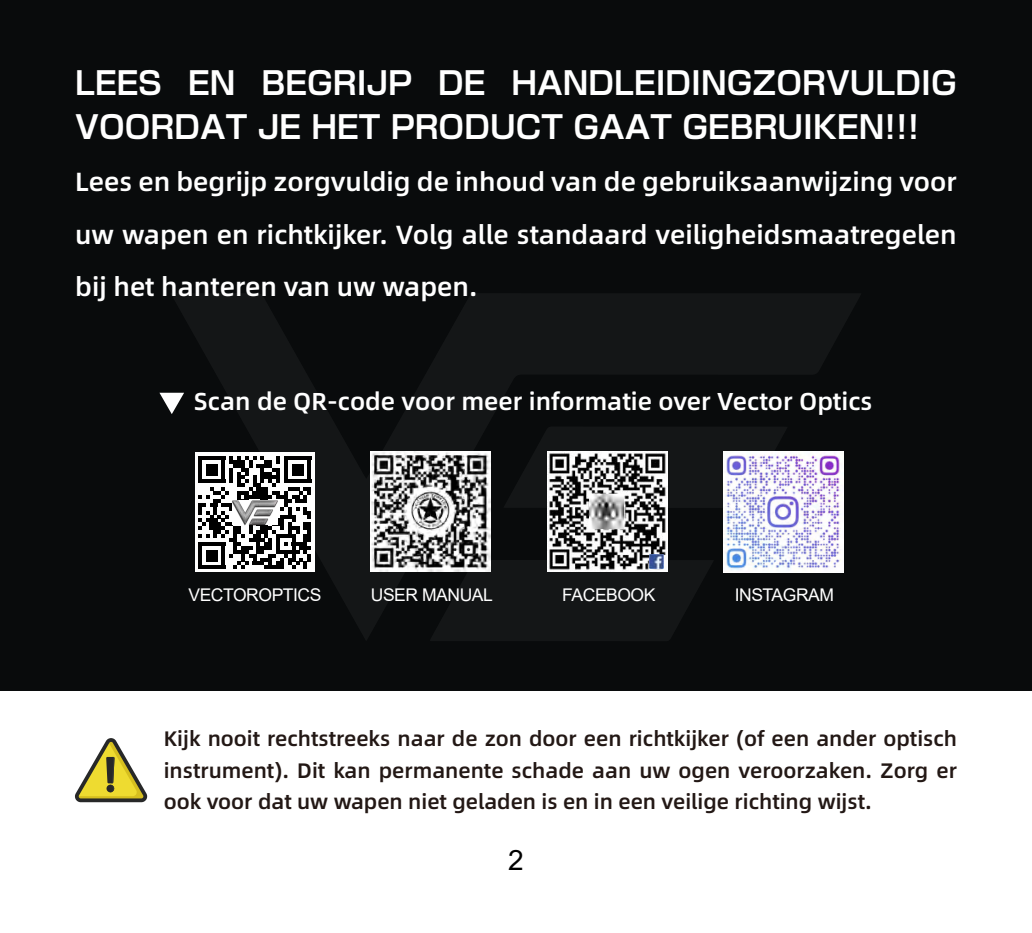
<style>
.page{position:relative;width:1032px;height:933px;background:#fff}
.page>*{position:absolute;margin:0;border:0;box-sizing:border-box;transform-origin:0 0}
.t1{font:700 31.5px/43.8px "Shin Go Pr 6 N De";color:#fff}
.t2{font:28px "Arial";color:#000}
.t3{font:700 26.25px/52.5px "Alibaba Pu Hui Ti 2 75 Semi";color:#fff;text-align:justify}
.t4{font:700 24.5px "Alibaba Pu Hui Ti 2 75 Semi";color:#fff}
.t5{font:700 21px/31.5px "Alibaba Pu Hui Ti 2 75 Semi";color:#231815;text-align:justify}
.t6{font:17.5px "Arial";letter-spacing:-.025em;color:#fff}
</style>
<div class="page">
<div style="left:0;top:0;width:1032px;height:692px;background:#090b0c"></div>
<svg style="left:170px;top:294px;width:690px;height:346px"></svg>
<svg style="left:430px;top:560px;width:284px;height:81px"></svg>
<svg style="left:503px;top:426px;width:285px;height:82px"></svg>
<svg style="left:159px;top:393px;width:25px;height:21px"></svg>
<img style="left:547px;top:452px;width:120px;height:119px">
<img style="left:650px;top:554px;width:14px;height:14px">
<img style="left:589px;top:494px;width:35px;height:35px">
<img style="left:371px;top:451px;width:120px;height:120px">
<img style="left:723px;top:452px;width:120px;height:120px">
<div style="left:195px;top:452px;width:119px;height:120px;background:#fff"></div>
<svg style="left:198px;top:456px;width:113px;height:113px"></svg>
<img style="left:233px;top:500px;width:45px;height:25px">
<svg style="left:75px;top:738px;width:72px;height:64px"></svg>
<h1 class="t1" style="left:75px;top:60px;width:883px">LEES EN BEGRIJP DE HANDLEIDINGZORVULDIG<br>VOORDAT JE HET PRODUCT GAAT GEBRUIKEN！！！</h1>
<p class="t3" style="left:75px;top:154px;width:883px">Lees en begrijp zorgvuldig de inhoud van de gebruiksaanwijzing voor uw wapen en richtkijker. Volg alle standaard veiligheidsmaatregelen bij het hanteren van uw wapen.</p>
<p class="t4" style="left:194px;top:383px;width:680px">Scan de QR-code voor meer informatie over Vector Optics</p>
<p class="t6" style="left:188px;top:582px;width:134px">VECTOROPTICS</p>
<p class="t6" style="left:371px;top:582px;width:124px">USER MANUAL</p>
<p class="t6" style="left:562px;top:582px;width:95px">FACEBOOK</p>
<p class="t6" style="left:735px;top:582px;width:101px">INSTAGRAM</p>
<p class="t5" style="left:164px;top:722px;width:795px">Kijk nooit rechtstreeks naar de zon door een richtkijker (of een ander optisch instrument). Dit kan permanente schade aan uw ogen veroorzaken. Zorg er ook voor dat uw wapen niet geladen is en in een veilige richting wijst.</p>
<h2 class="t2" style="left:508px;top:840px;width:17px">2</h2>
</div>
